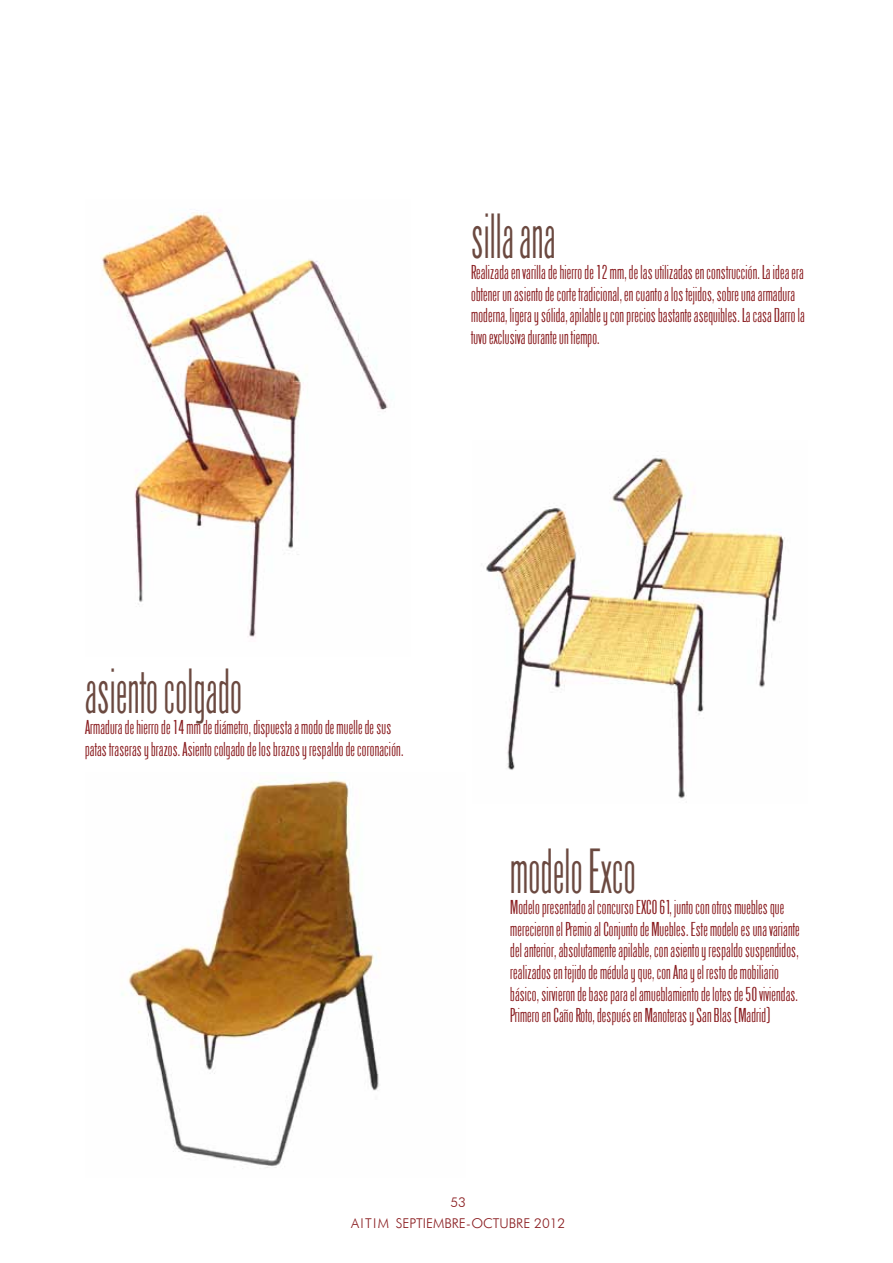
<style>
.page{position:relative;width:893px;height:1263px;background:#fff}
.page>*{position:absolute;margin:0;border:0;box-sizing:border-box;transform-origin:0 0}
.t1{font:57px "Arizona";color:#6b4940;scale:.8 1}
.t2{font:18px/21.6px "Arizona";color:#891b1e}
.t3{font:300 13.5px/20.2px "Futura BT";color:#891b1e;text-align:center}
</style>
<div class="page">
<img style="left:101px;top:212px;width:287px;height:426px">
<img style="left:486px;top:457px;width:299px;height:342px">
<img style="left:121px;top:780px;width:259px;height:389px">
<h1 class="t1" style="left:471px;top:202px;width:108px">silla ana</h1>
<p class="t2" style="left:471px;top:262px;width:335px">Realizada en varilla de hierro de 12 mm, de las utilizadas en construcción. La idea era obtener un asiento de corte tradicional, en cuanto a los tejidos, sobre una armadura moderna, ligera y sólida, apilable y con precios bastante asequibles. La casa Darro la tuvo exclusiva durante un tiempo.</p>
<h1 class="t1" style="left:85px;top:657px;width:198px">asiento colgado</h1>
<p class="t2" style="left:85px;top:717px;width:320px">Armadura de hierro de 14 mm de diámetro, dispuesta a modo de muelle de sus patas traseras y brazos. Asiento colgado de los brazos y respaldo de coronación.</p>
<h1 class="t1" style="left:510px;top:837px;width:159px">modelo Exco</h1>
<p class="t2" style="left:510px;top:897px;width:291px">Modelo presentado al concurso EXCO 61, junto con otros muebles que merecieron el Premio al Conjunto de Muebles. Este modelo es una variante del anterior, absolutamente apilable, con asiento y respaldo suspendidos, realizados en tejido de médula y que, con Ana y el resto de mobiliario básico, sirvieron de base para el amueblamiento de lotes de 50 viviendas.<br>Primero en Caño Roto, después en Manoteras y San Blas (Madrid)</p>
<p class="t3" style="left:351px;top:1192px;width:216px">53<br>AI TI M SEPTI EMBRE-OCTUBRE 2012</p>
</div>
